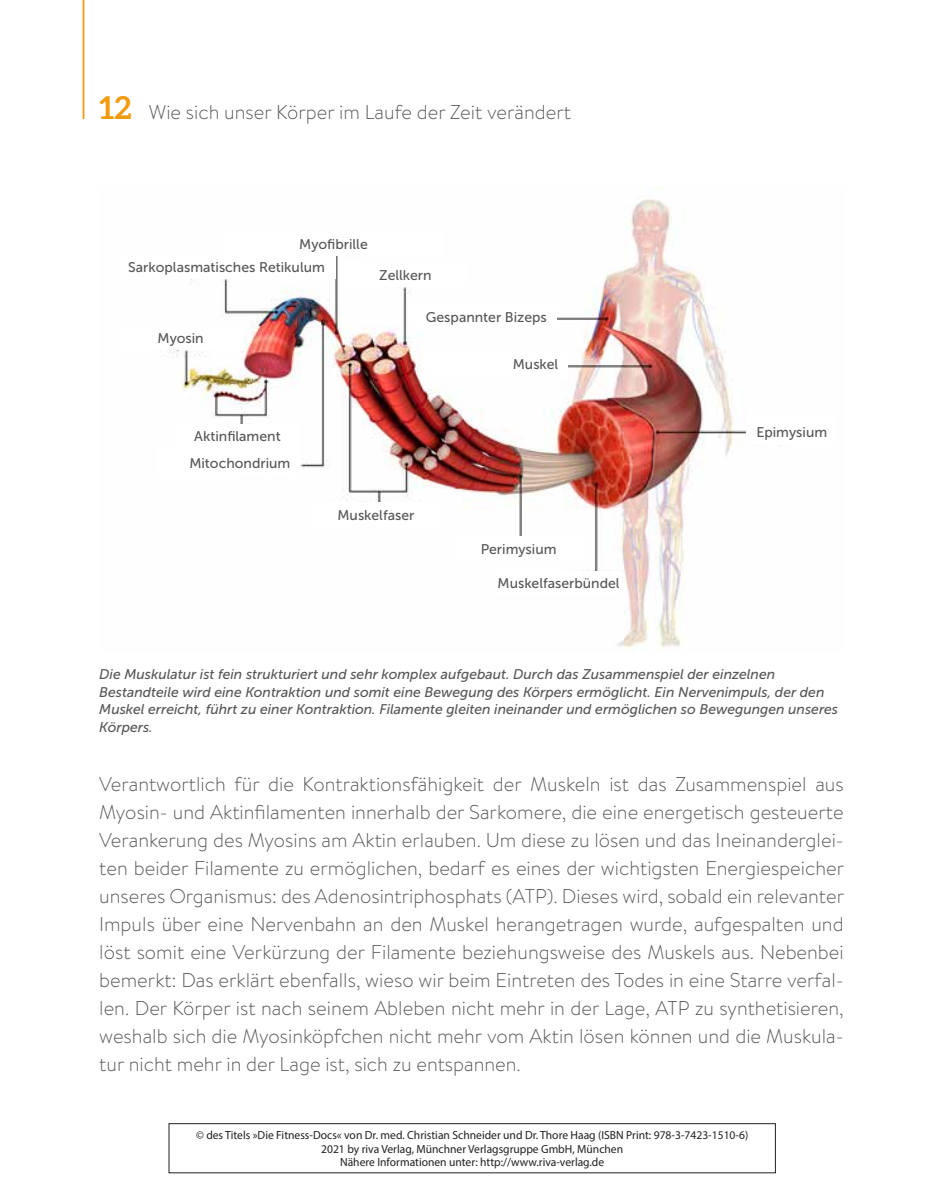
<style>
.page{position:relative;width:943px;height:1191px;background:#fff}
.page>*{position:absolute;margin:0;border:0;box-sizing:border-box;transform-origin:0 0}
.t1{font:300 19.95px/28px "Brandon Text";color:#575756;text-align:justify}
.t2{font:italic 14px/17.5px "Museo Sans 500";color:#575756}
.t3{font:14px/26.2px "Museo Sans 500";color:#575756;text-align:center}
.t4{font:11.72px/13.8px "Myriad Pro";color:#231f20;text-align:center}
.s1{font-family:"Aleo";font-weight:700;font-size:31.5px;color:#f19b0f}
</style>
<div class="page">
<hr style="left:83px;top:0;width:1px;height:119px;background:#f19b0f">
<img style="left:169px;top:186px;width:577px;height:464px">
<div style="left:118px;top:254px;width:217px;height:25px;background:#fff"></div>
<div style="left:225px;top:231px;width:217px;height:25px;background:#fff"></div>
<div style="left:344px;top:262px;width:122px;height:25px;background:#fff"></div>
<div style="left:413px;top:303px;width:144px;height:27px;background:#fff"></div>
<div style="left:424px;top:350px;width:144px;height:28px;background:#fff"></div>
<div style="left:496px;top:570px;width:125px;height:25px;background:#fff"></div>
<div style="left:456px;top:536px;width:125px;height:25px;background:#fff"></div>
<div style="left:313px;top:502px;width:126px;height:25px;background:#fff"></div>
<div style="left:175px;top:424px;width:125px;height:24px;background:#fff"></div>
<div style="left:156px;top:448px;width:144px;height:28px;background:#fff"></div>
<div style="left:118px;top:325px;width:125px;height:25px;background:#fff"></div>
<div style="left:168px;top:1123px;width:607px;height:50px;border:1px solid #231f20"></div>
<p class="t1" style="left:99px;top:97px;width:473px"><span class="s1">12</span> Wie sich unser Körper im Laufe der Zeit verändert</p>
<p class="t3" style="left:299px;top:231px;width:70px">Myofibrille</p>
<p class="t3" style="left:128px;top:254px;width:198px">Sarkoplasmatisches Retikulum</p>
<p class="t3" style="left:157px;top:325px;width:48px">Myosin</p>
<p class="t3" style="left:379px;top:262px;width:54px">Zellkern</p>
<p class="t3" style="left:426px;top:304px;width:122px">Gespannter Bizeps</p>
<p class="t3" style="left:513px;top:351px;width:47px">Muskel</p>
<p class="t3" style="left:189px;top:423px;width:102px">Aktinfilament<br>Mitochondrium</p>
<p class="t3" style="left:337px;top:502px;width:78px">Muskelfaser</p>
<p class="t3" style="left:480px;top:536px;width:77px">Perimysium</p>
<p class="t3" style="left:497px;top:570px;width:123px">Muskelfaserbündel</p>
<p class="t3" style="left:756px;top:419px;width:72px">Epimysium</p>
<p class="t2" style="left:99px;top:665px;width:740px">Die Muskulatur ist fein strukturiert und sehr komplex aufgebaut. Durch das Zusammenspiel der einzelnen Bestandteile wird eine Kontraktion und somit eine Bewegung des Körpers ermöglicht. Ein Nervenimpuls, der den Muskel erreicht, führt zu einer Kontraktion. Filamente gleiten ineinander und ermöglichen so Bewegungen unseres Körpers.</p>
<p class="t1" style="left:99px;top:769px;width:746px">Verantwortlich für die Kontraktionsfähigkeit der Muskeln ist das Zusammenspiel aus Myosin- und Aktinfilamenten innerhalb der Sarkomere, die eine energetisch gesteuerte Verankerung des Myosins am Aktin erlauben. Um diese zu lösen und das Ineinanderglei&shy;ten beider Filamente zu ermöglichen, bedarf es eines der wichtigsten Energiespeicher unseres Organismus: des Adenosintriphosphats (ATP). Dieses wird, sobald ein relevanter Impuls über eine Nervenbahn an den Muskel herangetragen wurde, aufgespalten und löst somit eine Verkürzung der Filamente beziehungsweise des Muskels aus. Nebenbei bemerkt: Das erklärt ebenfalls, wieso wir beim Eintreten des Todes in eine Starre verfal&shy;len. Der Körper ist nach seinem Ableben nicht mehr in der Lage, ATP zu synthetisieren, weshalb sich die Myosinköpfchen nicht mehr vom Aktin lösen können und die Muskula&shy;tur nicht mehr in der Lage ist, sich zu entspannen.</p>
<p class="t4" style="left:196px;top:1127px;width:553px">© des Titels »Die Fitness-Docs« von Dr. med. Christian Schneider und Dr. Thore Haag (ISBN Print: 978-3-7423-1510-6)<br>2021 by riva Verlag, Münchner Verlagsgruppe GmbH, München<br>Nähere Informationen unter: http://www.riva-verlag.de</p>
</div>
